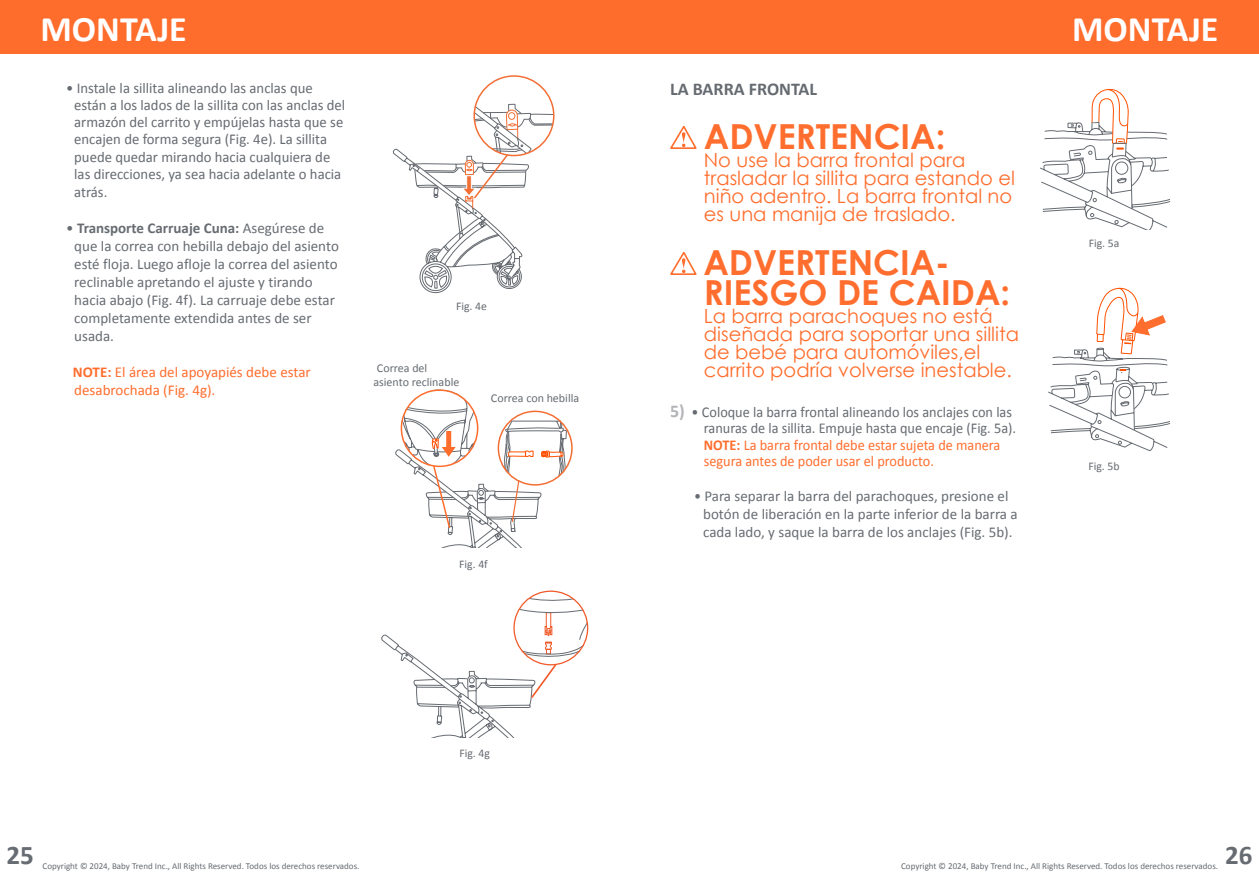
<style>
.page{position:relative;width:1259px;height:893px;background:#fff}
.page>*{position:absolute;margin:0;border:0;box-sizing:border-box;transform-origin:0 0}
.t1{font:700 36px "Calibri";color:#fff}
.t2{font:700 34.5px/30px "Century Gothic";color:#ff6e2e}
.t3{font:700 27px "Calibri";color:#676c72}
.t4{font:19.5px/18px "Century Gothic";color:#ff6e2e}
.t5{font:700 18px "Calibri";color:#666b71}
.t6{font:15px/18px "Calibri";color:#676c72}
.t7{font:15px/17.4px "Calibri";color:#666b71}
.t8{font:15px/16.5px "Calibri";color:#666b71;scale:.95 1}
.t9{font:15px/18px "Calibri";color:#ff6d2d}
.t10{font:12px/13.5px "Calibri";color:#676c72}
.t11{font:11.7px "Calibri";color:#666b71}
.t12{font:9px "Calibri";color:#666b71}
.s1{font-weight:700}
.s2{font-weight:700;font-size:18px;color:#b3b5b8}
.s3{font-weight:700;color:#ff6e2e}
.s4{color:#ff6e2e}
.s5{color:#666b71}
</style>
<div class="page">
<div style="left:0;top:0;width:629px;height:54px;background:#ff6d2d"></div>
<div style="left:629px;top:0;width:630px;height:54px;background:#ff6d2d"></div>
<svg style="left:381px;top:591px;width:206px;height:146px"></svg>
<svg style="left:395px;top:389px;width:172px;height:158px"></svg>
<svg style="left:392px;top:75px;width:161px;height:218px"></svg>
<svg style="left:670px;top:125px;width:27px;height:24px"></svg>
<svg style="left:670px;top:251px;width:27px;height:24px"></svg>
<svg style="left:1040px;top:88px;width:130px;height:142px"></svg>
<svg style="left:1048px;top:287px;width:123px;height:164px"></svg>
<h1 class="t1" style="left:40px;top:4px;width:148px">MONTAJE</h1>
<h1 class="t1" style="left:1072px;top:4px;width:148px">MONTAJE</h1>
<p class="t7" style="left:74px;top:79px;width:272px;text-indent:-8px">• Instale la sillita alineando las anclas que están a los lados de la sillita con las anclas del armazón del carrito y empújelas hasta que se encajen de forma segura (Fig. 4e). La sillita puede quedar mirando hacia cualquiera de las direcciones, ya sea hacia adelante o hacia atrás.</p>
<p class="t6" style="left:74px;top:219px;width:266px;text-indent:-8px">• <span class="s1">Transporte Carruaje Cuna:</span> Asegúrese de que la correa con hebilla debajo del asiento esté floja. Luego afloje la correa del asiento reclinable apretando el ajuste y tirando hacia abajo (Fig. 4f). La carruaje debe estar completamente extendida antes de ser usada.</p>
<p class="t9" style="left:73px;top:363px;width:239px"><span class="s1">NOTE:</span> El área del apoyapiés debe estar desabrochada (Fig. 4g).</p>
<p class="t11" style="left:456px;top:298px;width:32px">Fig. 4e</p>
<p class="t10" style="left:373px;top:361px;width:87px">Correa del asiento reclinable</p>
<p class="t10" style="left:491px;top:390px;width:90px">Correa con hebilla</p>
<p class="t11" style="left:459px;top:556px;width:30px">Fig. 4f</p>
<p class="t5" style="left:670px;top:76px;width:148px">LA BARRA FRONTAL</p>
<h2 class="t2" style="left:704px;top:120px;width:243px">ADVERTENCIA:</h2>
<h3 class="t4" style="left:704px;top:151px;width:313px">No use la barra frontal para trasladar la sillita para estando el niño adentro. La barra frontal no es una manija de traslado.</h3>
<h2 class="t2" style="left:703px;top:246px;width:308px">ADVERTENCIA-<br>RIESGO DE CAIDA:</h2>
<h3 class="t4" style="left:704px;top:307px;width:317px">La barra parachoques no está diseñada para soportar una sillita de bebé para automóviles,el carrito podría volverse inestable.</h3>
<p class="t8" style="left:704px;top:403px;width:330px;text-indent:-34px"><span class="s2">5)</span> • Coloque la barra frontal alineando los anclajes con las ranuras de la sillita. Empuje hasta que encaje (Fig. 5a).<br><span class="s3">NOTE:</span> <span class="s4">La barra frontal debe estar sujeta de manera segura antes de poder usar el producto.</span></p>
<p class="t6" style="left:703px;top:486px;width:316px;text-indent:-9px"><span class="s5">•</span> Para separar la barra del parachoques, presione el botón de liberación en la parte inferior de la barra a cada lado, y saque la barra de los anclajes (Fig. 5b).</p>
<p class="t11" style="left:1088px;top:235px;width:32px">Fig. 5a</p>
<p class="t11" style="left:1088px;top:458px;width:33px">Fig. 5b</p>
<p class="t11" style="left:459px;top:745px;width:32px">Fig. 4g</p>
<h3 class="t3" style="left:6px;top:836px;width:29px">25</h3>
<p class="t12" style="left:43px;top:859px;width:318px">Copyright © 2024, Baby Trend Inc., All Rights Reserved. Todos los derechos reservados.</p>
<p class="t12" style="left:901px;top:859px;width:318px">Copyright © 2024, Baby Trend Inc., All Rights Reserved. Todos los derechos reservados.</p>
<h3 class="t3" style="left:1225px;top:836px;width:29px">26</h3>
</div>
